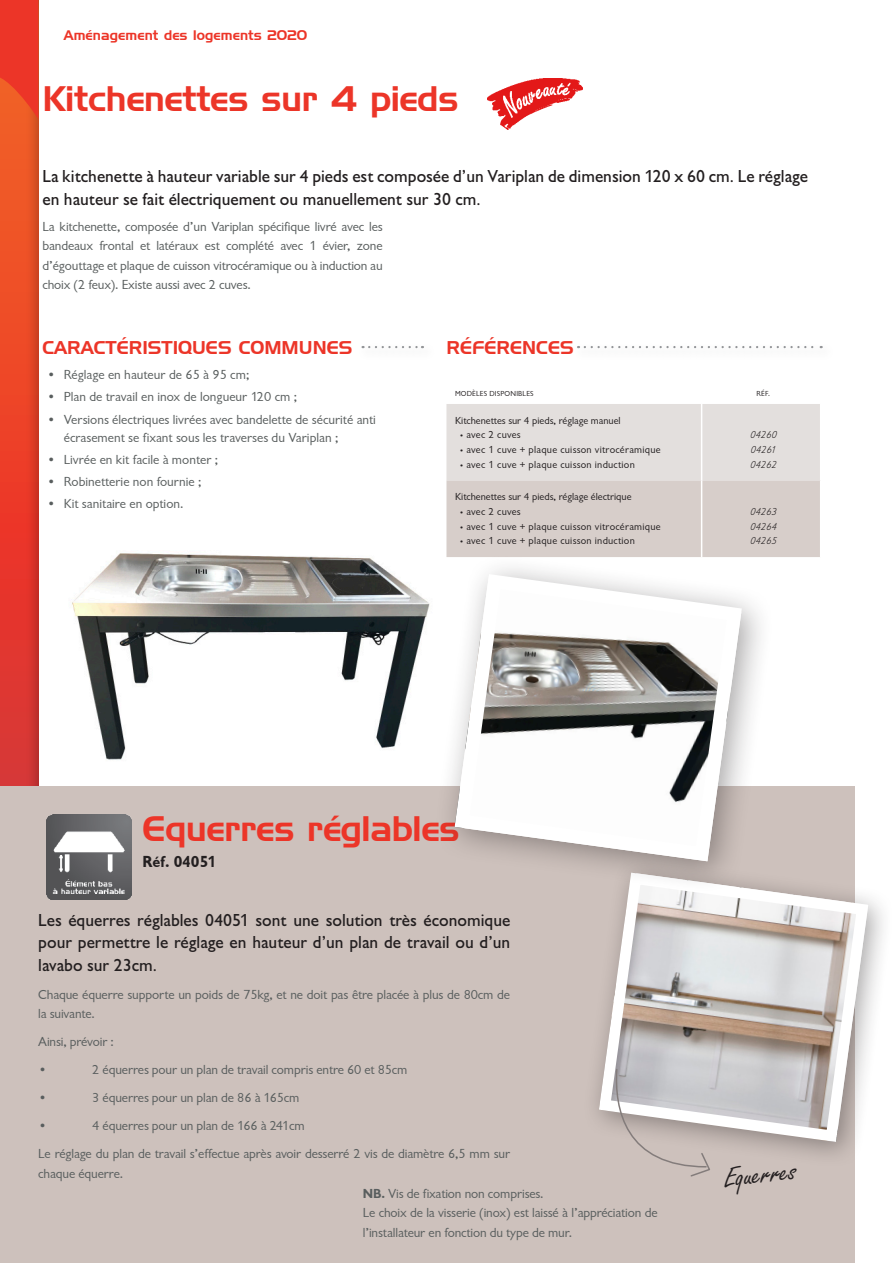
<style>
.page{position:relative;width:893px;height:1263px;background:#fff}
.page>*{position:absolute;margin:0;border:0;box-sizing:border-box;transform-origin:0 0}
.Titre{font:34.5px "Handel Gothic BT";letter-spacing:-.01em;color:#ec3528}
.t1{font:30px "Freestyle Script";color:#231f20;scale:1.05 1}
.Description_produit{font:500 18px/22.5px "Giltus T";color:#231f20;text-align:justify}
.Sous_titre{font:18px "Handel Gothic BT";color:#ec3528}
.Référence{font:16.5px "Giltus T Bold";letter-spacing:-.005em;color:#231f20}
.Description_produit-2{font:13.5px/19.5px "Giltus T";letter-spacing:-.01em;color:#595e5e}
.t2{font:13.5px "Handel Gothic BT";letter-spacing:.01em;color:#ec3528}
.t3{font:10.5px "Giltus T";letter-spacing:.025em;color:#231f20}
.t4{font:10.5px "Giltus T";color:#231f20}
.t5{font:italic 300 10.5px "Giltus T";color:#231f20}
.t6{font:7.5px "Giltus T";letter-spacing:.025em;color:#231f20}
.s1{font-size:7.5px}
.s2{font-family:"Giltus T Bold"}
</style>
<div class="page">
<div style="left:0;top:0;width:41px;height:1263px;background:#231f20;opacity:.3"></div>
<svg style="left:1px;top:0;width:37px;height:119px;background:#ec3d27"></svg>
<hr style="left:0;top:0;width:1px;height:1263px;background:#fff">
<img style="left:43px;top:553px;width:391px;height:234px">
<div style="left:0;top:787px;width:855px;height:476px;background:#cdc1bc"></div>
<img style="left:47px;top:815px;width:85px;height:85px">
<div style="left:582px;top:856px;width:311px;height:312px;background:#231f20;opacity:.4"></div>
<img style="left:599px;top:872px;width:269px;height:270px">
<div style="left:600px;top:873px;width:268px;height:268px;border:11px solid #fff;border-radius:31px"></div>
<svg style="left:614px;top:1068px;width:97px;height:109px"></svg>
<svg style="left:363px;top:346px;width:60px;height:2px"></svg>
<svg style="left:585px;top:346px;width:237px;height:2px"></svg>
<svg style="left:446px;top:404px;width:374px;height:153px;background:#ddd6d3"></svg>
<hr style="left:701px;top:404px;width:1px;height:76px;background:#fff">
<hr style="left:701px;top:480px;width:1px;height:77px;background:#fff">
<img style="left:488px;top:78px;width:94px;height:51px">
<div style="left:434px;top:553px;width:340px;height:341px;background:#231f20;opacity:.4"></div>
<img style="left:455px;top:576px;width:286px;height:285px">
<div style="left:455px;top:575px;width:286px;height:285px;border:14px solid #fff;border-radius:33px"></div>
<p class="t2" style="left:64px;top:27px;width:245px">Aménagement des logements 2020</p>
<p class="Titre" style="left:43px;top:78px;width:418px">Kitchenettes sur 4 pieds</p>
<p class="Description_produit" style="left:43px;top:165px;width:767px">La kitchenette à hauteur variable sur 4 pieds est composée d’un Variplan de dimension 120 x 60 cm. Le réglage en hauteur se fait électriquement ou manuellement sur 30 cm.</p>
<p class="Description_produit-2" style="left:43px;top:216px;width:342px;text-align:justify">La kitchenette, composée d’un Variplan spécifique livré avec les bandeaux frontal et latéraux est complété avec 1 évier, zone d’égouttage et plaque de cuisson vitrocéramique ou à induction au choix (2 feux). Existe aussi avec 2 cuves.</p>
<p class="Sous_titre" style="left:43px;top:336px;width:311px">CARACTÉRISTIQUES COMMUNES</p>
<p class="Sous_titre" style="left:446px;top:336px;width:129px">RÉFÉRENCES</p>
<p class="t6" style="left:455px;top:389px;width:80px">MODÈLES DISPONIBLES</p>
<p class="t6" style="left:756px;top:389px;width:15px">RÉF.</p>
<p class="t4" style="left:455px;top:414px;width:167px">Kitchenettes sur 4 pieds, réglage manuel</p>
<p class="t3" style="left:459px;top:429px;width:63px"><span class="s1">•</span> avec 2 cuves</p>
<p class="t3" style="left:459px;top:444px;width:203px"><span class="s1">•</span> avec 1 cuve + plaque cuisson vitrocéramique</p>
<p class="t3" style="left:459px;top:458px;width:177px"><span class="s1">•</span> avec 1 cuve + plaque cuisson induction</p>
<p class="Description_produit-2" style="left:47px;top:365px;width:204px">• Réglage en hauteur de 65 à 95 cm;</p>
<p class="Description_produit-2" style="left:47px;top:387px;width:252px">• Plan de travail en inox de longueur 120 cm ;</p>
<p class="Description_produit-2" style="left:64px;top:410px;width:314px;line-height:18px;text-indent:-17px">• Versions électriques livrées avec bandelette de sécurité anti écrasement se fixant sous les traverses du Variplan ;</p>
<p class="Description_produit-2" style="left:47px;top:450px;width:173px">• Livrée en kit facile à monter ;</p>
<p class="Description_produit-2" style="left:47px;top:472px;width:156px">• Robinetterie non fournie ;</p>
<p class="Description_produit-2" style="left:47px;top:494px;width:138px">• Kit sanitaire en option.</p>
<p class="t5" style="left:750px;top:429px;width:29px">04260</p>
<p class="t5" style="left:751px;top:443px;width:29px">04261</p>
<p class="t5" style="left:750px;top:458px;width:29px">04262</p>
<p class="t4" style="left:455px;top:491px;width:178px">Kitchenettes sur 4 pieds, réglage électrique</p>
<p class="t3" style="left:459px;top:505px;width:63px"><span class="s1">•</span> avec 2 cuves</p>
<p class="t3" style="left:459px;top:520px;width:203px"><span class="s1">•</span> avec 1 cuve + plaque cuisson vitrocéramique</p>
<p class="t3" style="left:459px;top:535px;width:177px"><span class="s1">•</span> avec 1 cuve + plaque cuisson induction</p>
<p class="t5" style="left:750px;top:505px;width:29px">04263</p>
<p class="t5" style="left:750px;top:520px;width:30px">04264</p>
<p class="t5" style="left:750px;top:535px;width:29px">04265</p>
<p class="Titre" style="left:143px;top:808px;width:319px">Equerres réglables</p>
<p class="Référence" style="left:143px;top:852px;width:75px">Réf. 04051</p>
<p class="Description_produit" style="left:38px;top:908px;width:474px">Les équerres réglables 04051 sont une solution très économique pour permettre le réglage en hauteur d’un plan de travail ou d’un lavabo sur 23cm.</p>
<p class="Description_produit-2" style="left:38px;top:984px;width:473px">Chaque équerre supporte un poids de 75kg, et ne doit pas être placée à plus de 80cm de la suivante.</p>
<p class="Description_produit-2" style="left:38px;top:1032px;width:77px">Ainsi, prévoir :</p>
<p class="Description_produit-2" style="left:38px;top:1060px;width:11px">•</p>
<p class="Description_produit-2" style="left:92px;top:1060px;width:317px">2 équerres pour un plan de travail compris entre 60 et 85cm</p>
<p class="Description_produit-2" style="left:38px;top:1088px;width:11px">•</p>
<p class="Description_produit-2" style="left:92px;top:1088px;width:209px">3 équerres pour un plan de 86 à 165cm</p>
<p class="Description_produit-2" style="left:38px;top:1116px;width:11px">•</p>
<p class="Description_produit-2" style="left:92px;top:1116px;width:214px">4 équerres pour un plan de 166 à 241cm</p>
<p class="Description_produit-2" style="left:38px;top:1144px;width:473px">Le réglage du plan de travail s’effectue après avoir desserré 2 vis de diamètre 6,5 mm sur chaque équerre.</p>
<p class="Description_produit-2" style="left:363px;top:1183px;width:182px"><span class="s2">NB.</span> Vis de fixation non comprises.</p>
<p class="Description_produit-2" style="left:363px;top:1203px;width:296px">Le choix de la visserie (inox) est laissé à l’appréciation de l’installateur en fonction du type de mur.</p>
<p class="t1" style="left:722px;top:1162px;width:71px;rotate:-7deg">Equerres</p>
</div>
